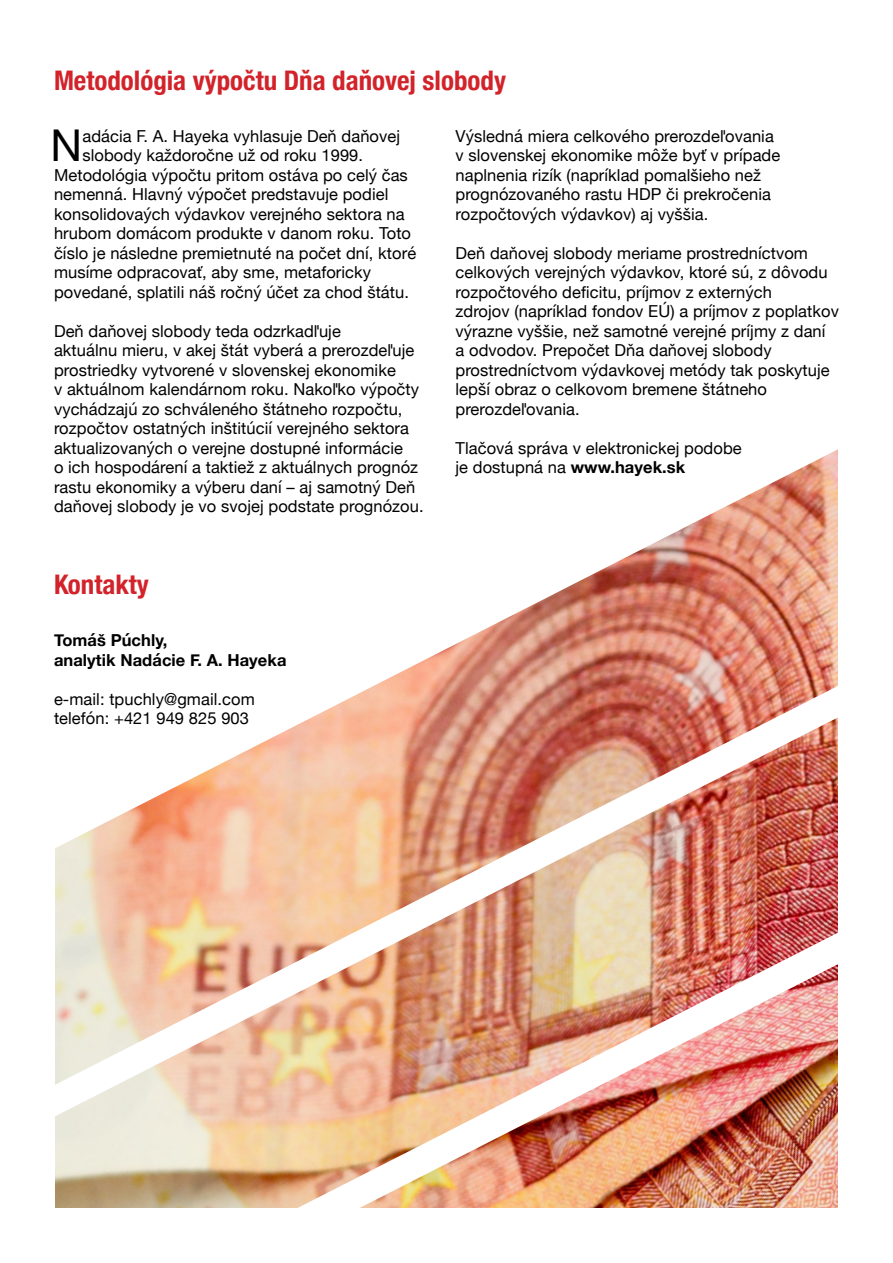
<style>
.page{position:relative;width:893px;height:1263px;background:#fff}
.page>*{position:absolute;margin:0;border:0;box-sizing:border-box;transform-origin:0 0}
.t1{font:43.8px "Helvetica Neue";color:#000}
.t2{font:700 condensed 27px "Helvetica Neue";color:#d2232a}
.t3{font:16.5px/19.5px "Helvetica Neue";letter-spacing:.005em;color:#000}
.t4{font:700 16.5px/19.5px "Helvetica Neue";letter-spacing:.005em;color:#000}
.s1{font-weight:700}
</style>
<div class="page">
<img style="left:55px;top:449px;width:783px;height:759px">
<img style="left:55px;top:678px;width:783px;height:447px">
<img style="left:272px;top:920px;width:566px;height:288px">
<h2 class="t2" style="left:54px;top:58px;width:454px">Metodológia výpočtu Dňa daňovej slobody</h2>
<h1 class="t1" style="left:51px;top:114px;width:33px">N</h1>
<p class="t3" style="left:82px;top:127px;width:319px">adácia F. A. Hayeka vyhlasuje Deň daňovej</p>
<p class="t3" style="left:455px;top:127px;width:326px">Výsledná miera celkového prerozdeľovania v slovenskej ekonomike môže byť v prípade naplnenia rizík (napríklad pomalšieho než prognózovaného rastu HDP či prekročenia rozpočtových výdavkov) aj vyššia.</p>
<p class="t3" style="left:455px;top:244px;width:385px">Deň daňovej slobody meriame prostredníctvom celkových verejných výdavkov, ktoré sú, z dôvodu rozpočtového deficitu, príjmov z externých<br>zdrojov (napríklad fondov EÚ) a príjmov z poplatkov výrazne vyššie, než samotné verejné príjmy z daní<br>a odvodov. Prepočet Dňa daňovej slobody prostredníctvom výdavkovej metódy tak poskytuje lepší obraz o celkovom bremene štátneho prerozdeľovania.</p>
<p class="t3" style="left:455px;top:439px;width:288px">Tlačová správa v elektronickej podobe je dostupná na <span class="s1">www.hayek.sk</span></p>
<p class="t3" style="left:82px;top:147px;width:282px">slobody každoročne už od roku 1999.</p>
<p class="t3" style="left:54px;top:166px;width:355px">Metodológia výpočtu pritom ostáva po celý čas</p>
<p class="t3" style="left:54px;top:186px;width:336px">nemenná. Hlavný výpočet predstavuje podiel</p>
<p class="t3" style="left:54px;top:205px;width:352px">konsolidovaých výdavkov verejného sektora na</p>
<p class="t3" style="left:54px;top:225px;width:359px">hrubom domácom produkte v danom roku. Toto</p>
<p class="t3" style="left:54px;top:244px;width:364px">číslo je následne premietnuté na počet dní, ktoré</p>
<p class="t3" style="left:54px;top:264px;width:319px">musíme odpracovať, aby sme, metaforicky</p>
<p class="t3" style="left:54px;top:283px;width:357px">povedané, splatili náš ročný účet za chod štátu.</p>
<p class="t3" style="left:54px;top:322px;width:371px">Deň daňovej slobody teda odzrkadľuje<br>aktuálnu mieru, v akej štát vyberá a prerozdeľuje prostriedky vytvorené v slovenskej ekonomike<br>v aktuálnom kalendárnom roku. Nakoľko výpočty vychádzajú zo schváleného štátneho rozpočtu, rozpočtov ostatných inštitúcií verejného sektora aktualizovaných o verejne dostupné informácie<br>o ich hospodárení a taktiež z aktuálnych prognóz rastu ekonomiky a výberu daní – aj samotný Deň daňovej slobody je vo svojej podstate prognózou.</p>
<h2 class="t2" style="left:54px;top:562px;width:96px">Kontakty</h2>
<p class="t4" style="left:54px;top:631px;width:234px">Tomáš Púchly,<br>analytik Nadácie F. A. Hayeka</p>
<p class="t3" style="left:54px;top:690px;width:202px">e-mail: tpuchly@gmail.com telefón: +421 949 825 903</p>
</div>
